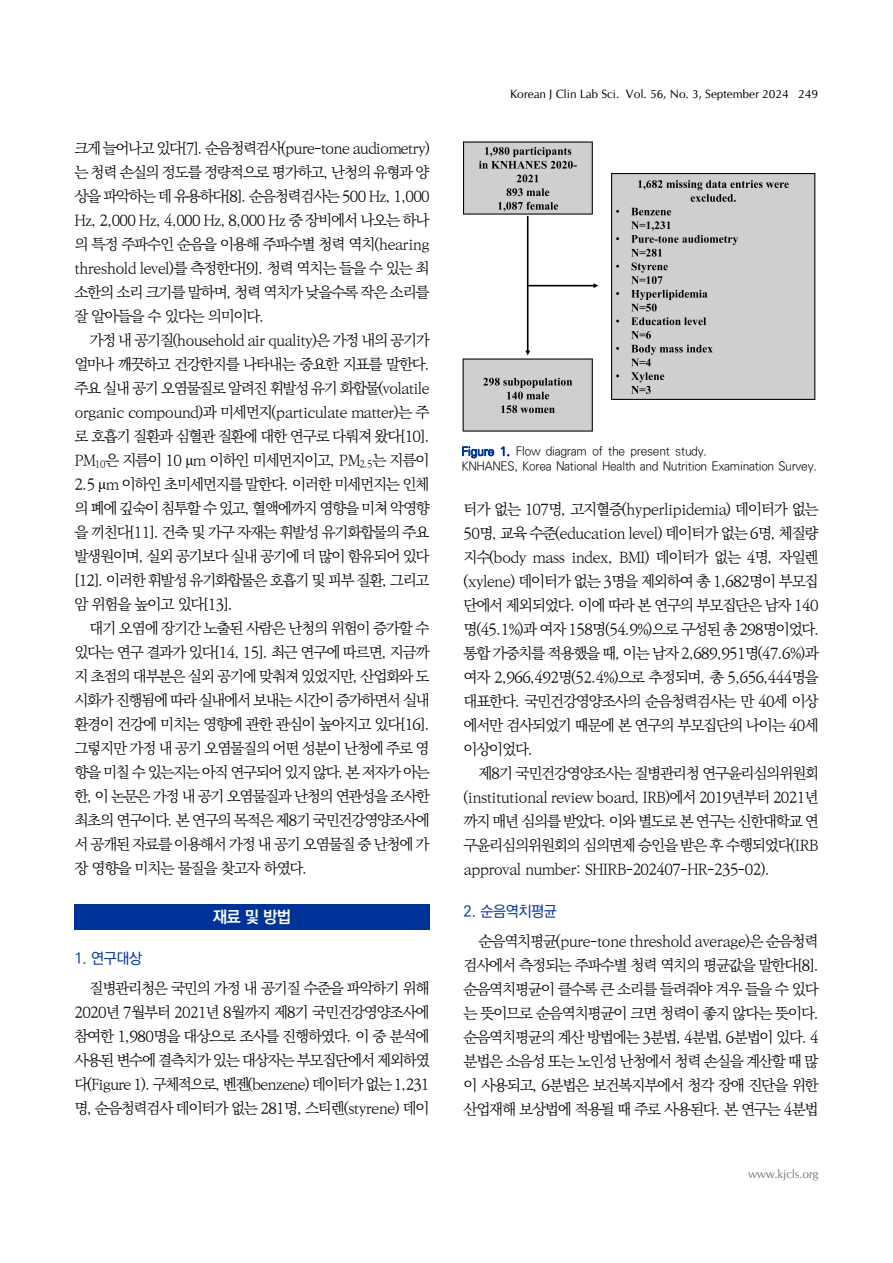
<style>
.page{position:relative;width:893px;height:1263px;background:#fff}
.page>*{position:absolute;margin:0;border:0;box-sizing:border-box;transform-origin:0 0}
.t1{font:16.5px "TTD9974692 t CID";color:#fff}
.t2{font:15px/24px "TT88 D8 A45 t CID";letter-spacing:-.08em;color:#000;text-align:justify}
.t3{font:15px/30px "TT88 D8 A45 t CID";letter-spacing:-.05em;color:#000}
.t4{font:15px "TT88 D8 A45 t CID";letter-spacing:-.045em;color:#000}
.t5{font:15px "TT88 D8 A45 t CID";letter-spacing:-.055em;color:#000}
.t6{font:12px/14.4px "TTD8 A97 B99 t CID";letter-spacing:-.03em;color:#000}
.t7{font:12px "CG Omega";letter-spacing:-.005em;color:#000}
.t8{font:12px "CG Omega";letter-spacing:-.025em;color:#787878}
.s1{font-family:"Times New Roman"}
.s2{font-family:"TT91 EAE1 B Ft CID";color:#00339a}
</style>
<div class="page">
<img style="left:462px;top:141px;width:354px;height:291px">
<div style="left:74px;top:904px;width:355px;height:25px;background:#00339a"></div>
<p class="t2" style="left:74px;top:137px;width:357px">크게 늘어나고 있다[7]. 순음청력검사(pure-tone audiometry)</p>
<p class="t2" style="left:74px;top:161px;width:357px">는 청력 손실의 정도를 정량적으로 평가하고, 난청의 유형과 양</p>
<p class="t2" style="left:74px;top:185px;width:357px">상을 파악하는 데 유용하다[8]. 순음청력검사는 500 Hz, 1,000</p>
<p class="t5" style="left:74px;top:212px;width:357px">Hz, 2,000 Hz, 4,000 Hz, 8,000 Hz 중 장비에서 나오는 하나</p>
<p class="t2" style="left:74px;top:233px;width:357px">의 특정 주파수인 순음을 이용해 주파수별 청력 역치(hearing</p>
<p class="t5" style="left:74px;top:260px;width:357px">threshold level)를 측정한다[9]. 청력 역치는 들을 수 있는 최</p>
<p class="t2" style="left:74px;top:281px;width:357px">소한의 소리 크기를 말하며, 청력 역치가 낮을수록 작은 소리를</p>
<p class="t2" style="left:74px;top:305px;width:191px">잘 알아들을 수 있다는 의미이다.</p>
<p class="t5" style="left:89px;top:332px;width:342px">가정 내 공기질(household air quality)은 가정 내의 공기가</p>
<p class="t2" style="left:74px;top:353px;width:356px">얼마나 깨끗하고 건강한지를 나타내는 중요한 지표를 말한다.</p>
<p class="t2" style="left:74px;top:377px;width:357px">주요 실내 공기 오염물질로 알려진 휘발성 유기 화합물(volatile</p>
<p class="t3" style="left:74px;top:398px;width:357px">organic compound)과 미세먼지(particulate matter)는 주</p>
<p class="t2" style="left:74px;top:425px;width:357px">로 호흡기 질환과 심혈관 질환에 대한 연구로 다뤄져 왔다[10].</p>
<p class="t2" style="left:74px;top:449px;width:356px">PM<sub>10</sub>은 지름이 10 <span class="s1">μ</span>m 이하인 미세먼지이고, PM<sub>2.5</sub>는 지름이</p>
<p class="t2" style="left:74px;top:473px;width:357px">2.5 <span class="s1">μ</span>m 이하인 초미세먼지를 말한다. 이러한 미세먼지는 인체</p>
<p class="t2" style="left:74px;top:497px;width:357px">의 폐에 깊숙이 침투할 수 있고, 혈액에까지 영향을 미쳐 악영향</p>
<p class="t2" style="left:74px;top:521px;width:357px">을 끼친다[11]. 건축 및 가구 자재는 휘발성 유기화합물의 주요</p>
<p class="t2" style="left:74px;top:545px;width:357px">발생원이며, 실외 공기보다 실내 공기에 더 많이 함유되어 있다</p>
<p class="t2" style="left:74px;top:569px;width:357px">[12]. 이러한 휘발성 유기화합물은 호흡기 및 피부 질환, 그리고</p>
<p class="t2" style="left:74px;top:593px;width:160px">암 위험을 높이고 있다[13].</p>
<p class="t2" style="left:89px;top:617px;width:342px">대기 오염에 장기간 노출된 사람은 난청의 위험이 증가할 수</p>
<p class="t2" style="left:74px;top:641px;width:357px">있다는 연구 결과가 있다[14, 15]. 최근 연구에 따르면, 지금까</p>
<p class="t2" style="left:74px;top:665px;width:357px">지 초점의 대부분은 실외 공기에 맞춰져 있었지만, 산업화와 도</p>
<p class="t2" style="left:74px;top:689px;width:357px">시화가 진행됨에 따라 실내에서 보내는 시간이 증가하면서 실내</p>
<p class="t2" style="left:74px;top:713px;width:357px">환경이 건강에 미치는 영향에 관한 관심이 높아지고 있다[16].</p>
<p class="t2" style="left:74px;top:737px;width:357px">그렇지만 가정 내 공기 오염물질의 어떤 성분이 난청에 주로 영</p>
<p class="t2" style="left:74px;top:761px;width:357px">향을 미칠 수 있는지는 아직 연구되어 있지 않다. 본 저자가 아는</p>
<p class="t2" style="left:74px;top:785px;width:357px">한, 이 논문은 가정 내 공기 오염물질과 난청의 연관성을 조사한</p>
<p class="t2" style="left:74px;top:809px;width:357px">최초의 연구이다. 본 연구의 목적은 제8기 국민건강영양조사에</p>
<p class="t2" style="left:74px;top:833px;width:357px">서 공개된 자료를 이용해서 가정 내 공기 오염물질 중 난청에 가</p>
<p class="t2" style="left:74px;top:857px;width:234px">장 영향을 미치는 물질을 찾고자 하였다.</p>
<p class="t1" style="left:213px;top:908px;width:80px">재료 및 방법</p>
<p class="t2" style="left:89px;top:944px;width:342px;line-height:30px;text-indent:-15px"><span class="s2">1. 연구대상<br></span>질병관리청은 국민의 가정 내 공기질 수준을 파악하기 위해</p>
<p class="t2" style="left:74px;top:1001px;width:357px">2020년 7월부터 2021년 8월까지 제8기 국민건강영양조사에 참여한 1,980명을 대상으로 조사를 진행하였다. 이 중 분석에 사용된 변수에 결측치가 있는 대상자는 부모집단에서 제외하였 다(Figure 1). 구체적으로, 벤젠(benzene) 데이터가 없는 1,231 명, 순음청력검사 데이터가 없는 281명, 스티렌(styrene) 데이</p>
<p class="t7" style="left:510px;top:86px;width:310px">Korean J Clin Lab Sci. Vol. 56, No. 3, September 2024 249</p>
<p class="t6" style="left:461px;top:444px;width:357px"><span class="s2">Figure 1.</span> Flow diagram of the present study.<br>KNHANES, Korea National Health and Nutrition Examination Survey.</p>
<p class="t4" style="left:463px;top:501px;width:356px">터가 없는 107명, 고지혈증(hyperlipidemia) 데이터가 없는</p>
<p class="t3" style="left:463px;top:518px;width:357px">50명, 교육 수준(education level) 데이터가 없는 6명, 체질량</p>
<p class="t5" style="left:463px;top:549px;width:356px">지수(body mass index, BMI) 데이터가 없는 4명, 자일렌</p>
<p class="t2" style="left:463px;top:569px;width:357px">(xylene) 데이터가 없는 3명을 제외하여 총 1,682명이 부모집</p>
<p class="t2" style="left:463px;top:593px;width:357px">단에서 제외되었다. 이에 따라 본 연구의 부모집단은 남자 140</p>
<p class="t3" style="left:463px;top:614px;width:357px">명(45.1%)과 여자 158명(54.9%)으로 구성된 총 298명이었다.</p>
<p class="t2" style="left:463px;top:641px;width:357px">통합 가중치를 적용했을 때, 이는 남자 2,689,951명(47.6%)과</p>
<p class="t4" style="left:463px;top:669px;width:356px">여자 2,966,492명(52.4%)으로 추정되며, 총 5,656,444명을</p>
<p class="t2" style="left:463px;top:689px;width:356px">대표한다. 국민건강영양조사의 순음청력검사는 만 40세 이상</p>
<p class="t2" style="left:463px;top:713px;width:357px">에서만 검사되었기 때문에 본 연구의 부모집단의 나이는 40세</p>
<p class="t2" style="left:463px;top:737px;width:71px">이상이었다.</p>
<p class="t2" style="left:478px;top:761px;width:342px">제8기 국민건강영양조사는 질병관리청 연구윤리심의위원회</p>
<p class="t4" style="left:463px;top:789px;width:357px">(institutional review board, IRB)에서 2019년부터 2021년</p>
<p class="t2" style="left:463px;top:809px;width:357px">까지 매년 심의를 받았다. 이와 별도로 본 연구는 신한대학교 연</p>
<p class="t2" style="left:463px;top:833px;width:356px">구윤리심의위원회의 심의면제 승인을 받은 후 수행되었다(IRB</p>
<p class="t4" style="left:463px;top:861px;width:308px">approval number: SHIRB-202407-HR-235-02).</p>
<p class="t3" style="left:478px;top:896px;width:342px;text-indent:-15px"><span class="s2">2. 순음역치평균<br></span>순음역치평균(pure-tone threshold average)은 순음청력</p>
<p class="t2" style="left:463px;top:953px;width:357px">검사에서 측정되는 주파수별 청력 역치의 평균값을 말한다[8]. 순음역치평균이 클수록 큰 소리를 들려줘야 겨우 들을 수 있다 는 뜻이므로 순음역치평균이 크면 청력이 좋지 않다는 뜻이다. 순음역치평균의 계산 방법에는 3분법, 4분법, 6분법이 있다. 4 분법은 소음성 또는 노인성 난청에서 청력 손실을 계산할 때 많 이 사용되고, 6분법은 보건복지부에서 청각 장애 진단을 위한 산업재해 보상법에 적용될 때 주로 사용된다. 본 연구는 4분법</p>
<p class="t8" style="left:748px;top:1166px;width:72px">www.kjcls.org</p>
</div>
